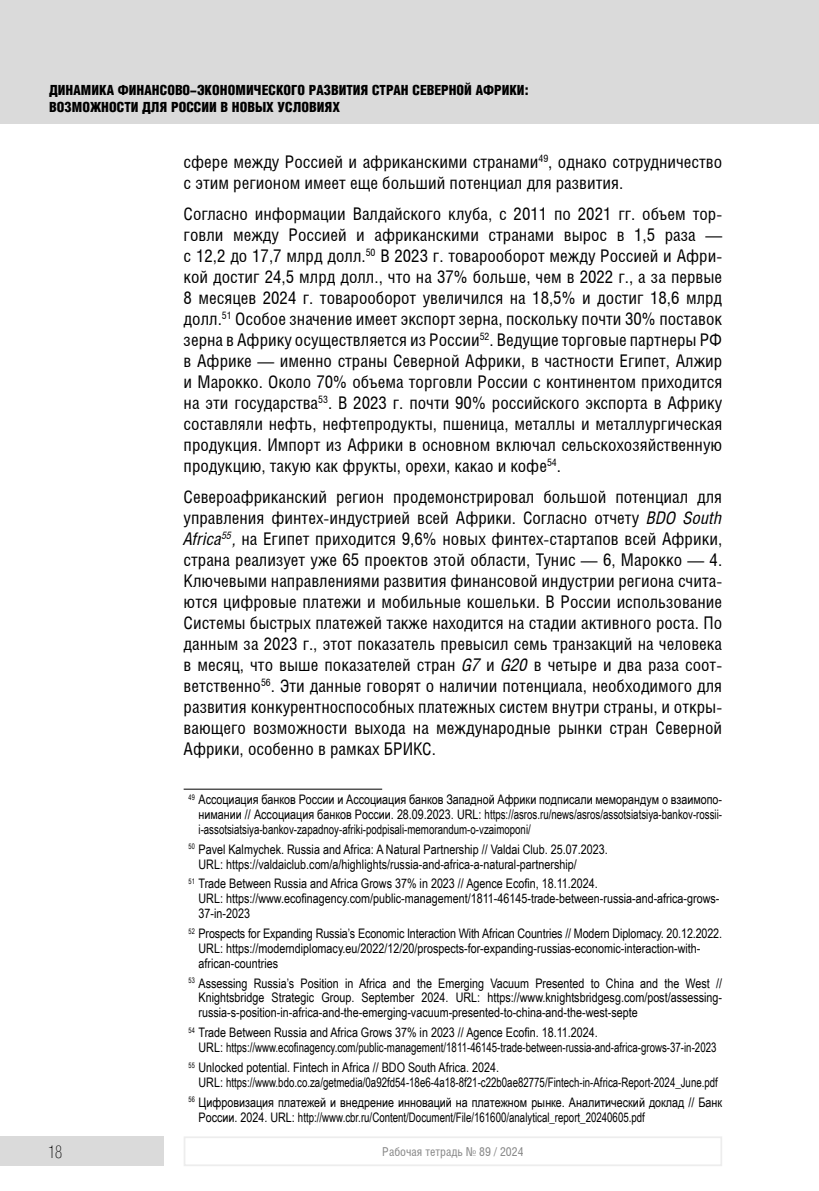
<style>
.page{position:relative;width:819px;height:1191px;background:#fff}
.page>*{position:absolute;margin:0;border:0;box-sizing:border-box;transform-origin:0 0}
.Основной_текст{font:17.5px/21px "Helios Cond";color:#000;text-align:justify}
.t1{font:17.5px "Helios Cond Thin C";color:#000}
.t2{font:900 14px/17.5px "Helios Cond";color:#000}
.Сноска_с_чертой{font:13.12px/14.9px "Arial Narrow";color:#000;text-align:justify}
.Сноска_http__копия{font:13.12px/14.9px "Arial Narrow";color:#000}
.t3{font:12.25px "Helios Cond";color:#878787}
.s1{font-style:italic}
</style>
<div class="page">
<div style="left:0;top:0;width:819px;height:124px;background:#dadada"></div>
<div style="left:0;top:1136px;width:164px;height:30px;background:#dadada"></div>
<div style="left:184px;top:1136px;width:538px;height:30px;border:2px solid #ededed"></div>
<hr style="left:184px;top:789px;width:198px;height:1px;background:#000">
<p class="t2" style="left:49px;top:81px;width:481px">ДИНАМИКА ФИНАНСОВО-ЭКОНОМИЧЕСКОГО РАЗВИТИЯ СТРАН СЕВЕРНОЙ АФРИКИ:<br>ВОЗМОЖНОСТИ ДЛЯ РОССИИ В НОВЫХ УСЛОВИЯХ</p>
<p class="Основной_текст" style="left:184px;top:151px;width:540px">сфере между Россией и африканскими странами<sup>49</sup>, однако сотрудничество с этим регионом имеет еще больший потенциал для развития.</p>
<p class="Основной_текст" style="left:184px;top:203px;width:540px">Согласно информации Валдайского клуба, с 2011 по 2021 гг. объем тор&shy;говли между Россией и африканскими странами вырос в 1,5 раза — с 12,2 до 17,7 млрд долл.<sup>50</sup> В 2023 г. товарооборот между Россией и Афри&shy;кой достиг 24,5 млрд долл., что на 37% больше, чем в 2022 г., а за первые 8 месяцев 2024 г. товарооборот увеличился на 18,5% и достиг 18,6 млрд долл.<sup>51</sup> Особое значение имеет экспорт зерна, поскольку почти 30% поставок зерна в Африку осуществляется из России<sup>52</sup>. Ведущие торговые партнеры РФ в Африке — именно страны Северной Африки, в частности Египет, Алжир и Марокко. Около 70% объема торговли России с континентом приходится на эти государства<sup>53</sup>. В 2023 г. почти 90% российского экспорта в Африку составляли нефть, нефтепродукты, пшеница, металлы и металлургическая продукция. Импорт из Африки в основном включал сельскохозяйственную продукцию, такую как фрукты, орехи, какао и кофе<sup>54</sup>.</p>
<p class="Основной_текст" style="left:184px;top:485px;width:540px">Североафриканский регион продемонстрировал большой потенциал для управления финтех-индустрией всей Африки. Согласно отчету <span class="s1">BDO South Africa</span><sup>55</sup><span class="s1">,</span> на Египет приходится 9,6% новых финтех-стартапов всей Африки, страна реализует уже 65 проектов этой области, Тунис — 6, Марокко — 4.<br>Ключевыми направлениями развития финансовой индустрии региона счита&shy;ются цифровые платежи и мобильные кошельки. В России использование Системы быстрых платежей также находится на стадии активного роста. По данным за 2023 г., этот показатель превысил семь транзакций на человека в месяц, что выше показателей стран <span class="s1">G7</span> и <span class="s1">G20</span> в четыре и два раза соот&shy;ветственно<sup>56</sup>. Эти данные говорят о наличии потенциала, необходимого для развития конкурентноспособных платежных систем внутри страны, и откры&shy;вающего возможности выхода на международные рынки стран Северной Африки, особенно в рамках БРИКС.</p>
<p class="Сноска_с_чертой" style="left:198px;top:791px;width:525px;text-indent:-10px"><sup>49</sup> Ассоциация банков России и Ассоциация банков Западной Африки подписали меморандум о взаимопо&shy;нимании // Ассоциация банков России. 28.09.2023. URL: https://asros.ru/news/asros/assotsiatsiya-bankov-rossii&shy;i-assotsiatsiya-bankov-zapadnoy-afriki-podpisali-memorandum-o-vzaimoponi/</p>
<p class="Сноска_с_чертой" style="left:189px;top:841px;width:420px"><sup>50</sup> Pavel Kalmychek. Russia and Africa: A Natural Partnership // Valdai Club. 25.07.2023.</p>
<p class="Сноска_http__копия" style="left:198px;top:856px;width:380px">URL: https://valdaiclub.com/a/highlights/russia-and-africa-a-natural-partnership/</p>
<p class="Сноска_с_чертой" style="left:189px;top:875px;width:411px"><sup>51</sup> Trade Between Russia and Africa Grows 37% in 2023 // Agence Ecofin, 18.11.2024.</p>
<p class="Сноска_http__копия" style="left:198px;top:890px;width:522px">URL: https://www.ecofinagency.com/public-management/1811-46145-trade-between-russia-and-africa-grows-<br>37-in-2023</p>
<p class="Сноска_с_чертой" style="left:189px;top:925px;width:535px"><sup>52</sup> Prospects for Expanding Russia’s Economic Interaction With African Countries // Modern Diplomacy. 20.12.2022.</p>
<p class="Сноска_http__копия" style="left:198px;top:940px;width:503px">URL: https://moderndiplomacy.eu/2022/12/20/prospects-for-expanding-russias-economic-interaction-with&shy;african-countries</p>
<p class="Сноска_с_чертой" style="left:198px;top:975px;width:525px;text-indent:-10px"><sup>53</sup> Assessing Russia’s Position in Africa and the Emerging Vacuum Presented to China and the West // Knightsbridge Strategic Group. September 2024. URL: https://www.knightsbridgesg.com/post/assessing&shy;russia-s-position-in-africa-and-the-emerging-vacuum-presented-to-china-and-the-west-septe</p>
<p class="Сноска_с_чертой" style="left:189px;top:1024px;width:411px"><sup>54</sup> Trade Between Russia and Africa Grows 37% in 2023 // Agence Ecofin. 18.11.2024.</p>
<p class="Сноска_http__копия" style="left:198px;top:1039px;width:519px">URL: https://www.ecofinagency.com/public-management/1811-46145-trade-between-russia-and-africa-grows-37-in-2023</p>
<p class="Сноска_с_чертой" style="left:189px;top:1059px;width:312px"><sup>55</sup> Unlocked potential. Fintech in Africa // BDO South Africa. 2024.</p>
<p class="Сноска_http__копия" style="left:198px;top:1074px;width:521px">URL: https://www.bdo.co.za/getmedia/0a92fd54-18e6-4a18-8f21-c22b0ae82775/Fintech-in-Africa-Report-2024_June.pdf</p>
<p class="Сноска_с_чертой" style="left:198px;top:1094px;width:525px;text-indent:-10px"><sup>56</sup> Цифровизация платежей и внедрение инноваций на платежном рынке. Аналитический доклад // Банк<br>России. 2024. URL: http://www.cbr.ru/Content/Document/File/161600/analytical_report_20240605.pdf</p>
<p class="t1" style="left:48px;top:1142px;width:16px">18</p>
<p class="t3" style="left:382px;top:1144px;width:143px">Рабочая тетрадь № 89 / 2024</p>
</div>
